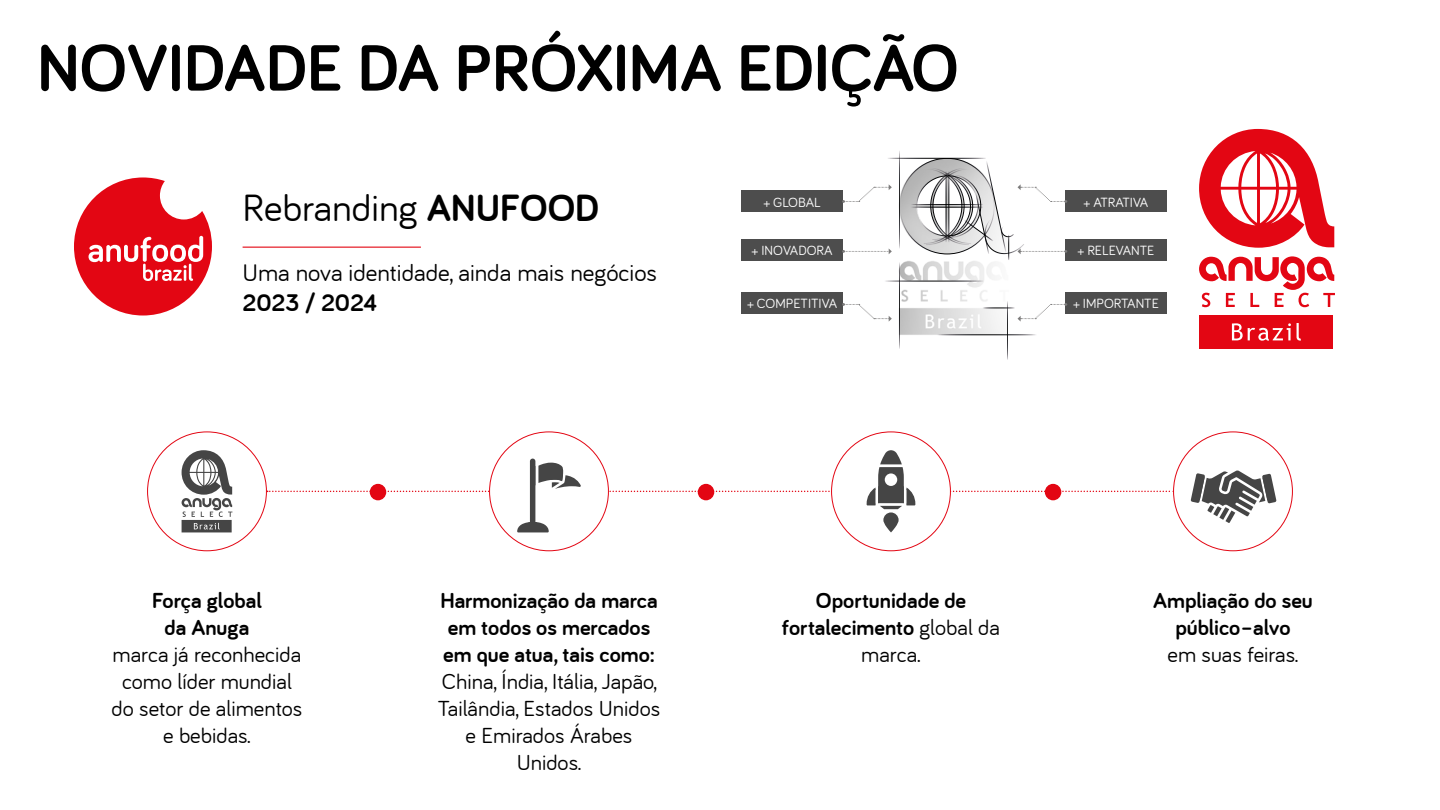
<style>
.page{position:relative;width:1440px;height:810px;background:#fff}
.page>*{position:absolute;margin:0;border:0;box-sizing:border-box;transform-origin:0 0}
.t1{font:700 67.5px "Bariol";color:#000}
.t2{font:39.3px "Bariol";color:#000}
.t3{font:24.9px "Bariol";color:#000}
.t4{font:700 24.9px "Bariol";color:#000}
.t5{font:22.5px/27px "Bariol";color:#000;text-align:center}
.t6{font:700 22.5px/27px "Bariol";color:#000;text-align:center}
.t7{font:13.8px "Bariol";color:#fff}
.s1{font-weight:700}
.s2{font-weight:400}
</style>
<div class="page">
<svg style="left:74px;top:177px;width:138px;height:139px"></svg>
<hr style="left:243px;top:247px;width:178px;height:1px;background:#e30613">
<svg style="left:1199px;top:129px;width:135px;height:119px"></svg>
<div style="left:1199px;top:315px;width:134px;height:34px;background:#e30613"></div>
<svg style="left:1232px;top:323px;width:59px;height:18px"></svg>
<svg style="left:1297px;top:323px;width:4px;height:18px"></svg>
<svg style="left:1199px;top:256px;width:136px;height:51px"></svg>
<img style="left:886px;top:157px;width:150px;height:178px">
<div style="left:741px;top:191px;width:102px;height:21px;background:#4d4d4d"></div>
<div style="left:1065px;top:191px;width:102px;height:21px;background:#4d4d4d"></div>
<div style="left:741px;top:292px;width:102px;height:22px;background:#4d4d4d"></div>
<div style="left:1065px;top:292px;width:102px;height:22px;background:#4d4d4d"></div>
<div style="left:741px;top:239px;width:102px;height:22px;background:#4d4d4d"></div>
<div style="left:1065px;top:239px;width:102px;height:22px;background:#4d4d4d"></div>
<hr style="left:899px;top:148px;width:1px;height:101px;background:#fff">
<hr style="left:899px;top:260px;width:1px;height:89px;background:#fff">
<hr style="left:1007px;top:300px;width:1px;height:60px;background:#fff">
<hr style="left:887px;top:158px;width:100px;height:1px;background:#fff">
<hr style="left:884px;top:281px;width:101px;height:1px;background:#fff">
<hr style="left:982px;top:308px;width:33px;height:1px;background:#fff">
<hr style="left:911px;top:204px;width:73px;height:1px;background:#fff">
<hr style="left:911px;top:207px;width:73px;height:1px;background:#fff">
<svg style="left:842px;top:184px;width:50px;height:19px"></svg>
<svg style="left:842px;top:303px;width:50px;height:19px"></svg>
<svg style="left:842px;top:248px;width:50px;height:6px"></svg>
<svg style="left:1018px;top:303px;width:49px;height:19px"></svg>
<svg style="left:913px;top:160px;width:154px;height:100px"></svg>
<svg style="left:181px;top:450px;width:51px;height:82px"></svg>
<svg style="left:1191px;top:470px;width:85px;height:53px"></svg>
<svg style="left:267px;top:450px;width:907px;height:82px"></svg>
<div style="left:370px;top:484px;width:16px;height:16px;background:#e30613;border-radius:50%"></div>
<div style="left:1045px;top:484px;width:16px;height:16px;background:#e30613;border-radius:50%"></div>
<div style="left:698px;top:484px;width:16px;height:16px;background:#e30613;border-radius:50%"></div>
<h1 class="t1" style="left:38px;top:31px;width:923px">NOVIDADE DA PRÓXIMA EDIÇÃO</h1>
<h2 class="t2" style="left:243px;top:186px;width:358px">Rebranding <span class="s1">ANUFOOD</span></h2>
<p class="t7" style="left:764px;top:195px;width:59px">+ GLOBAL</p>
<p class="t7" style="left:1084px;top:195px;width:66px">+ ATRATIVA</p>
<p class="t3" style="left:243px;top:260px;width:416px">Uma nova identidade, ainda mais negócios</p>
<p class="t4" style="left:243px;top:289px;width:136px">2023 / 2024</p>
<p class="t7" style="left:752px;top:243px;width:82px">+ INOVADORA</p>
<p class="t7" style="left:1078px;top:243px;width:78px">+ RELEVANTE</p>
<p class="t7" style="left:747px;top:296px;width:91px">+ COMPETITIVA</p>
<p class="t7" style="left:1073px;top:296px;width:87px">+ IMPORTANTE</p>
<p class="t6" style="left:152px;top:587px;width:111px">Força global da Anuga</p>
<p class="t5" style="left:112px;top:641px;width:192px">marca já reconhecida como líder mundial do setor de alimentos e bebidas.</p>
<p class="t6" style="left:440px;top:587px;width:219px;text-align:left">Harmonização da marca em todos os mercados em que atua, tais como:</p>
<p class="t5" style="left:438px;top:668px;width:224px">China, Índia, Itália, Japão,<br>Tailândia, Estados Unidos e Emirados Árabes<br>Unidos.</p>
<p class="t6" style="left:782px;top:587px;width:220px">Oportunidade de fortalecimento <span class="s2">global da marca.</span></p>
<p class="t6" style="left:1153px;top:587px;width:161px">Ampliação do seu público–alvo</p>
<p class="t5" style="left:1168px;top:641px;width:132px">em suas feiras.</p>
</div>
